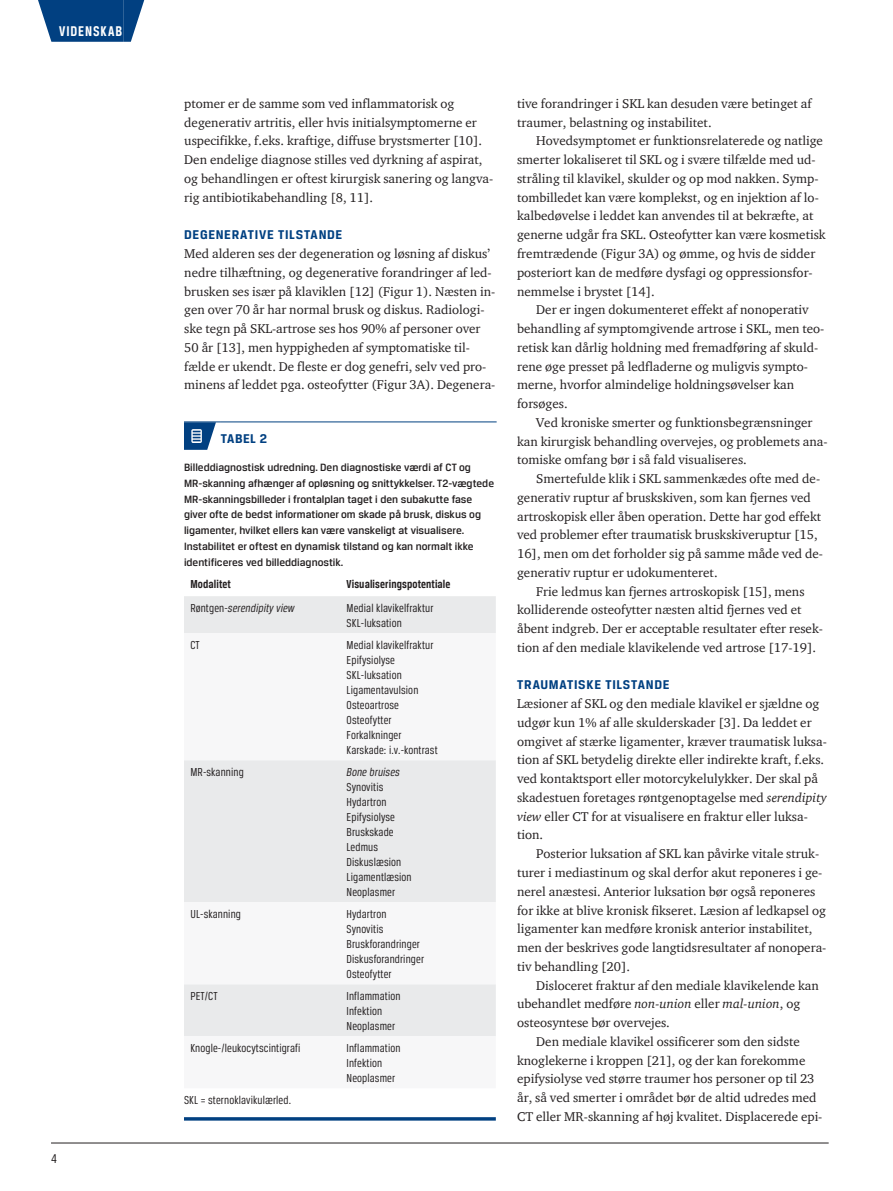
<style>
.page{position:relative;width:893px;height:1191px;background:#fff}
.page>*{position:absolute;margin:0;border:0;box-sizing:border-box;transform-origin:0 0}
.t1{font:700 15px "Breuer Condensed";letter-spacing:.065em;color:#fff}
.VP_Mellemrubrik_1__b{font:700 13.5px "Breuer Text";letter-spacing:.05em;color:#014081}
.VP_Boks__top{font:700 13.5px "Breuer Text";letter-spacing:.035em;color:#014081}
.t2{font:13.5px "Breuer Condensed";color:#231f20}
.VP_Brødtekst_m_indry{font:13.05px/18.8px "ITC Charter Com";color:#231f20}
.VP_Brødtekst_u_indry{font:13.05px/18.8px "ITC Charter Com";color:#231f20}
.VP_Tabel_Figur_tekst{font:12.3px "Breuer Condensed";letter-spacing:.01em;color:#231f20}
.VP_Tabel_Figur_tekst-2{font:italic 12.3px "Breuer Condensed";letter-spacing:.01em;color:#231f20}
.VP_Tabel_Figur_fed{font:700 12.3px "Breuer Condensed";letter-spacing:.01em;color:#231f20}
.VP_Tabel_Figur_brød{font:500 11.25px/15.8px "Breuer Text";color:#231f20}
.s1{font-style:normal}
.s2{font-style:italic}
</style>
<div class="page">
<hr style="left:51px;top:1142px;width:778px;height:1px;background:#231f20">
<div style="left:59px;top:0;width:64px;height:42px;background:#014081"></div>
<svg style="left:38px;top:0;width:21px;height:42px"></svg>
<svg style="left:123px;top:0;width:21px;height:42px"></svg>
<hr style="left:184px;top:421px;width:37px;height:1px;background:#014081">
<hr style="left:221px;top:421px;width:276px;height:1px;background:#014081">
<svg style="left:184px;top:422px;width:32px;height:28px"></svg>
<div style="left:184px;top:596px;width:312px;height:37px;background:#e9eaeb"></div>
<svg style="left:184px;top:760px;width:312px;height:276px;fill:#e9eaeb"></svg>
<hr style="left:184px;top:1117px;width:312px;height:3px;background:#014081">
<p class="t1" style="left:59px;top:23px;width:65px">VIDENSKAB</p>
<p class="t2" style="left:51px;top:1150px;width:7px">4</p>
<p class="VP_Brødtekst_u_indry" style="left:184px;top:94px;width:310px">ptomer er de samme som ved inflammatorisk og degenerativ artritis, eller hvis initialsymptomerne er uspecifikke, f.eks. kraftige, diffuse brystsmerter [10].<br>Den endelige diagnose stilles ved dyrkning af aspirat, og behandlingen er oftest kirurgisk sanering og langva&shy;rig antibiotikabehandling [8, 11].</p>
<p class="VP_Mellemrubrik_1__b" style="left:184px;top:227px;width:160px">DEGENERATIVE TILSTANDE</p>
<p class="VP_Brødtekst_u_indry" style="left:184px;top:244px;width:313px">Med alderen ses der degeneration og løsning af diskus’ nedre tilhæftning, og degenerative forandringer af led&shy;brusken ses især på klaviklen [12] (Figur 1). Næsten in&shy;gen over 70 år har normal brusk og diskus. Radiologi&shy;ske tegn på SKL-artrose ses hos 90% af personer over 50 år [13], men hyppigheden af symptomatiske til&shy;fælde er ukendt. De fleste er dog genefri, selv ved pro&shy;minens af leddet pga. osteofytter (Figur 3A). Degenera-</p>
<p class="VP_Boks__top" style="left:221px;top:430px;width:48px">TABEL 2</p>
<p class="VP_Tabel_Figur_brød" style="left:184px;top:459px;width:312px">Billeddiagnostisk udredning. Den diagnostiske værdi af CT og MR-skanning afhænger af opløsning og snittykkelser. T2-vægtede MR-skanningsbilleder i frontalplan taget i den subakutte fase giver ofte de bedst informationer om skade på brusk, diskus og ligamenter, hvilket ellers kan være vanskeligt at visualisere.<br>Instabilitet er oftest en dynamisk tilstand og kan normalt ikke identificeres ved billeddiagnostik.</p>
<p class="VP_Tabel_Figur_fed" style="left:190px;top:577px;width:42px">Modalitet</p>
<p class="VP_Tabel_Figur_fed" style="left:347px;top:577px;width:105px">Visualiseringspotentiale</p>
<p class="VP_Tabel_Figur_tekst-2" style="left:190px;top:601px;width:106px"><span class="s1">Røntgen-</span>serendipity view</p>
<p class="VP_Tabel_Figur_tekst" style="left:347px;top:601px;width:88px">Medial klavikelfraktur</p>
<p class="VP_Tabel_Figur_tekst" style="left:347px;top:616px;width:57px">SKL-luksation</p>
<p class="VP_Tabel_Figur_tekst" style="left:190px;top:638px;width:11px">CT</p>
<p class="VP_Tabel_Figur_tekst" style="left:347px;top:638px;width:88px">Medial klavikelfraktur</p>
<p class="VP_Tabel_Figur_tekst" style="left:347px;top:653px;width:50px">Epifysiolyse</p>
<p class="VP_Tabel_Figur_tekst" style="left:347px;top:668px;width:57px">SKL-luksation</p>
<p class="VP_Tabel_Figur_tekst" style="left:347px;top:683px;width:73px">Ligamentavulsion</p>
<p class="VP_Tabel_Figur_tekst" style="left:347px;top:698px;width:54px">Osteoartrose</p>
<p class="VP_Tabel_Figur_tekst" style="left:347px;top:713px;width:47px">Osteofytter</p>
<p class="VP_Tabel_Figur_tekst" style="left:347px;top:728px;width:57px">Forkalkninger</p>
<p class="VP_Tabel_Figur_tekst" style="left:347px;top:743px;width:93px">Karskade: i.v.-kontrast</p>
<p class="VP_Tabel_Figur_tekst" style="left:190px;top:765px;width:55px">MR-skanning</p>
<p class="VP_Tabel_Figur_tekst-2" style="left:347px;top:765px;width:55px">Bone bruises</p>
<p class="VP_Tabel_Figur_tekst" style="left:347px;top:780px;width:38px">Synovitis</p>
<p class="VP_Tabel_Figur_tekst" style="left:347px;top:795px;width:41px">Hydartron</p>
<p class="VP_Tabel_Figur_tekst" style="left:347px;top:810px;width:50px">Epifysiolyse</p>
<p class="VP_Tabel_Figur_tekst" style="left:347px;top:825px;width:49px">Bruskskade</p>
<p class="VP_Tabel_Figur_tekst" style="left:347px;top:840px;width:33px">Ledmus</p>
<p class="VP_Tabel_Figur_tekst" style="left:347px;top:855px;width:56px">Diskuslæsion</p>
<p class="VP_Tabel_Figur_tekst" style="left:347px;top:870px;width:67px">Ligamentlæsion</p>
<p class="VP_Tabel_Figur_tekst" style="left:347px;top:885px;width:50px">Neoplasmer</p>
<p class="VP_Tabel_Figur_tekst" style="left:190px;top:907px;width:52px">UL-skanning</p>
<p class="VP_Tabel_Figur_tekst" style="left:347px;top:907px;width:41px">Hydartron</p>
<p class="VP_Tabel_Figur_tekst" style="left:347px;top:922px;width:38px">Synovitis</p>
<p class="VP_Tabel_Figur_tekst" style="left:347px;top:937px;width:75px">Bruskforandringer</p>
<p class="VP_Tabel_Figur_tekst" style="left:347px;top:952px;width:79px">Diskusforandringer</p>
<p class="VP_Tabel_Figur_tekst" style="left:347px;top:967px;width:47px">Osteofytter</p>
<p class="VP_Tabel_Figur_tekst" style="left:190px;top:989px;width:29px">PET/CT</p>
<p class="VP_Tabel_Figur_tekst" style="left:347px;top:989px;width:55px">Inflammation</p>
<p class="VP_Tabel_Figur_tekst" style="left:347px;top:1004px;width:37px">Infektion</p>
<p class="VP_Tabel_Figur_tekst" style="left:347px;top:1019px;width:50px">Neoplasmer</p>
<p class="VP_Tabel_Figur_tekst" style="left:190px;top:1041px;width:112px">Knogle-/leukocytscintigrafi</p>
<p class="VP_Tabel_Figur_tekst" style="left:347px;top:1041px;width:55px">Inflammation</p>
<p class="VP_Tabel_Figur_tekst" style="left:347px;top:1056px;width:37px">Infektion</p>
<p class="VP_Tabel_Figur_tekst" style="left:347px;top:1071px;width:50px">Neoplasmer</p>
<p class="VP_Tabel_Figur_tekst" style="left:184px;top:1093px;width:109px">SKL = sternoklavikulærled.</p>
<p class="VP_Brødtekst_u_indry" style="left:517px;top:94px;width:296px">tive forandringer i SKL kan desuden være betinget af traumer, belastning og instabilitet.</p>
<p class="VP_Brødtekst_m_indry" style="left:517px;top:131px;width:310px;text-indent:19px">Hovedsymptomet er funktionsrelaterede og natlige smerter lokaliseret til SKL og i svære tilfælde med ud&shy;stråling til klavikel, skulder og op mod nakken. Symp&shy;tombilledet kan være komplekst, og en injektion af lo&shy;kalbedøvelse i leddet kan anvendes til at bekræfte, at generne udgår fra SKL. Osteofytter kan være kosmetisk fremtrædende (Figur 3A) og ømme, og hvis de sidder posteriort kan de medføre dysfagi og oppressionsfor&shy;nemmelse i brystet [14].</p>
<p class="VP_Brødtekst_m_indry" style="left:517px;top:300px;width:309px;text-indent:19px">Der er ingen dokumenteret effekt af nonoperativ behandling af symptomgivende artrose i SKL, men teo&shy;retisk kan dårlig holdning med fremadføring af skuld&shy;rene øge presset på ledfladerne og muligvis sympto&shy;merne, hvorfor almindelige holdningsøvelser kan forsøges.</p>
<p class="VP_Brødtekst_m_indry" style="left:517px;top:413px;width:312px;text-indent:19px">Ved kroniske smerter og funktionsbegrænsninger kan kirurgisk behandling overvejes, og problemets ana&shy;tomiske omfang bør i så fald visualiseres.</p>
<p class="VP_Brødtekst_m_indry" style="left:517px;top:469px;width:307px;text-indent:19px">Smertefulde klik i SKL sammenkædes ofte med de&shy;generativ ruptur af bruskskiven, som kan fjernes ved artroskopisk eller åben operation. Dette har god effekt ved problemer efter traumatisk bruskskiveruptur [15, 16], men om det forholder sig på samme måde ved de&shy;generativ ruptur er udokumenteret.</p>
<p class="VP_Brødtekst_m_indry" style="left:517px;top:581px;width:307px;text-indent:19px">Frie ledmus kan fjernes artroskopisk [15], mens kolliderende osteofytter næsten altid fjernes ved et åbent indgreb. Der er acceptable resultater efter resek&shy;tion af den mediale klavikelende ved artrose [17-19].</p>
<p class="VP_Mellemrubrik_1__b" style="left:517px;top:677px;width:154px">TRAUMATISKE TILSTANDE</p>
<p class="VP_Brødtekst_u_indry" style="left:517px;top:694px;width:311px">Læsioner af SKL og den mediale klavikel er sjældne og udgør kun 1% af alle skulderskader [3]. Da leddet er omgivet af stærke ligamenter, kræver traumatisk luksa&shy;tion af SKL betydelig direkte eller indirekte kraft, f.eks. ved kontaktsport eller motorcykelulykker. Der skal på skadestuen foretages røntgenoptagelse med <span class="s2">serendipity view</span> eller CT for at visualisere en fraktur eller luksa&shy;tion.</p>
<p class="VP_Brødtekst_m_indry" style="left:517px;top:844px;width:311px;text-indent:19px">Posterior luksation af SKL kan påvirke vitale struk&shy;turer i mediastinum og skal derfor akut reponeres i ge&shy;nerel anæstesi. Anterior luksation bør også reponeres for ikke at blive kronisk fikseret. Læsion af ledkapsel og ligamenter kan medføre kronisk anterior instabilitet, men der beskrives gode langtidsresultater af nonopera&shy;tiv behandling [20].</p>
<p class="VP_Brødtekst_m_indry" style="left:517px;top:975px;width:303px;text-indent:19px">Disloceret fraktur af den mediale klavikelende kan ubehandlet medføre <span class="s2">non-union</span> eller <span class="s2">mal-union</span>, og osteosyntese bør overvejes.</p>
<p class="VP_Brødtekst_m_indry" style="left:517px;top:1031px;width:307px;text-indent:19px">Den mediale klavikel ossificerer som den sidste knoglekerne i kroppen [21], og der kan forekomme epifysiolyse ved større traumer hos personer op til 23 år, så ved smerter i området bør de altid udredes med CT eller MR-skanning af høj kvalitet. Displacerede epi-</p>
</div>
